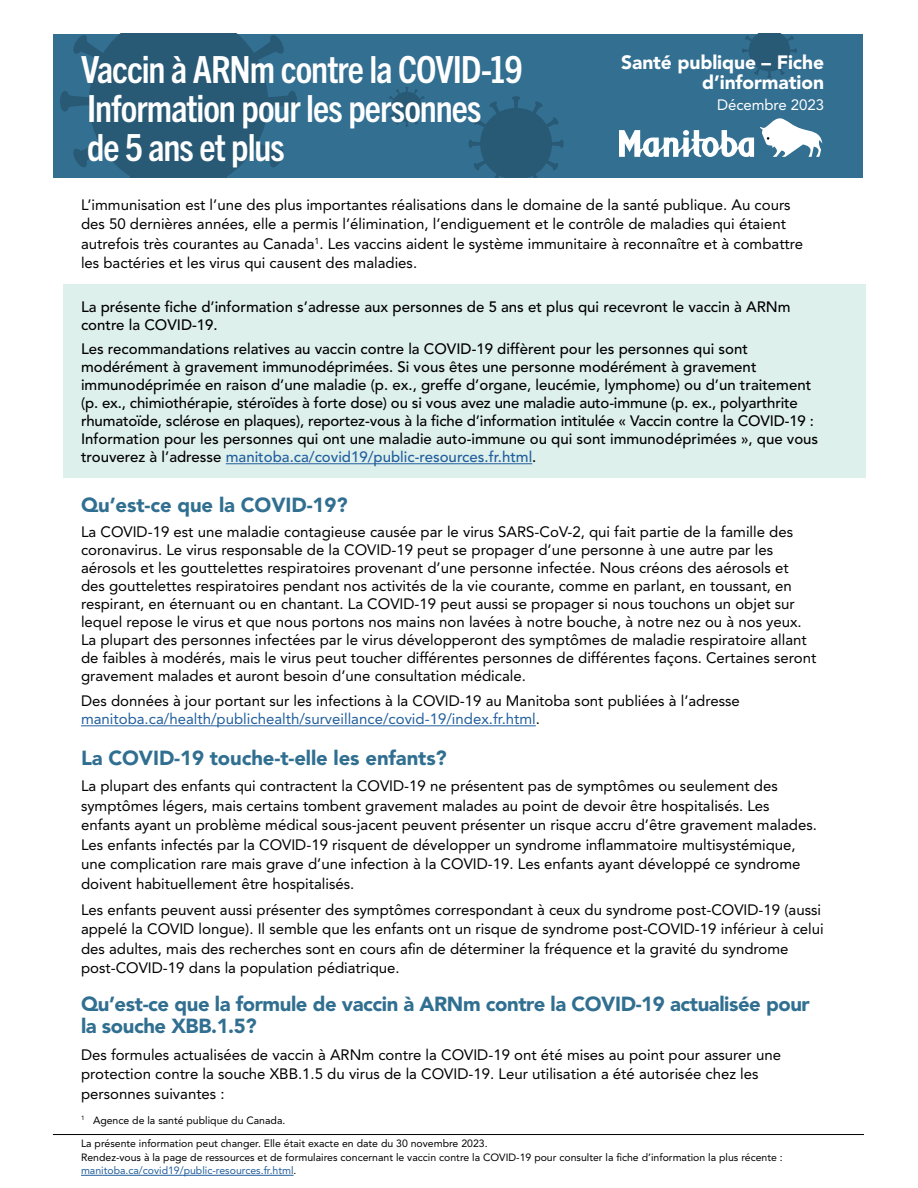
<style>
.page{position:relative;width:918px;height:1188px;background:#fff}
.page>*{position:absolute;margin:0;border:0;box-sizing:border-box;transform-origin:0 0}
.t1{font:700 condensed 37.5px/39px "Trade Gothic Next LT Pro";letter-spacing:-.03em;color:#fff}
.subhead{font:900 20.25px/22.5px "Avenir LT Std";letter-spacing:-.02em;color:#316f91}
.body{font:900 20.25px "Avenir LT Std";letter-spacing:-.005em;color:#316f91}
.body-2{font:900 19.2px/20.9px "Avenir LT Std";letter-spacing:-.005em;color:#fff;text-align:right}
.body-3{font:15px/19.5px "Avenir LT Std";color:#000}
.body-4{font:500 15px/18px "Avenir LT Std";color:#000}
.body-5{font:15px "Avenir LT Std";letter-spacing:-.005em;color:#fff}
.footnote{font:10.5px/13.5px "Avenir LT Std";color:#000}
.s1{color:#215e9e}
</style>
<div class="page">
<hr style="left:53px;top:1134px;width:811px;height:1px;background:#000">
<div style="left:63px;top:285px;width:803px;height:193px;background:#def0eb"></div>
<div style="left:53px;top:34px;width:809px;height:143px;background:#326f91"></div>
<svg style="left:60px;top:34px;width:237px;height:143px"></svg>
<svg style="left:468px;top:96px;width:96px;height:81px"></svg>
<svg style="left:387px;top:87px;width:40px;height:40px"></svg>
<svg style="left:742px;top:34px;width:55px;height:44px"></svg>
<hr style="left:226px;top:463px;width:306px;height:1px;background:#215e9e">
<hr style="left:81px;top:725px;width:455px;height:1px;background:#215e9e">
<hr style="left:81px;top:1175px;width:213px;height:1px;background:#215e9e">
<svg style="left:760px;top:118px;width:62px;height:39px"></svg>
<svg style="left:619px;top:130px;width:135px;height:27px"></svg>
<p class="t1" style="left:81px;top:48px;width:443px">Vaccin à ARNm contre la COVID-19<br>Information pour les personnes<br>de 5 ans et plus</p>
<p class="body-2" style="left:621px;top:51px;width:204px">Santé publique – Fiche d’information</p>
<p class="body-5" style="left:717px;top:96px;width:108px">Décembre 2023</p>
<p class="body-3" style="left:81px;top:195px;width:724px">L’immunisation est l’une des plus importantes réalisations dans le domaine de la santé publique. Au cours des 50 dernières années, elle a permis l’élimination, l’endiguement et le contrôle de maladies qui étaient autrefois très courantes au Canada<sup>1</sup>. Les vaccins aident le système immunitaire à reconnaître et à combattre les bactéries et les virus qui causent des maladies.</p>
<p class="body-4" style="left:81px;top:298px;width:711px">La présente fiche d’information s’adresse aux personnes de 5 ans et plus qui recevront le vaccin à ARNm contre la COVID-19.</p>
<p class="body-4" style="left:81px;top:340px;width:739px">Les recommandations relatives au vaccin contre la COVID-19 diffèrent pour les personnes qui sont modérément à gravement immunodéprimées. Si vous êtes une personne modérément à gravement immunodéprimée en raison d’une maladie (p. ex., greffe d’organe, leucémie, lymphome) ou d’un traitement (p. ex., chimiothérapie, stéroïdes à forte dose) ou si vous avez une maladie auto-immune (p. ex., polyarthrite rhumatoïde, sclérose en plaques), reportez-vous à la fiche d’information intitulée « Vaccin contre la COVID-19 :<br>Information pour les personnes qui ont une maladie auto-immune ou qui sont immunodéprimées », que vous trouverez à l’adresse <span class="s1">manitoba.ca/covid19/public-resources.fr.html</span>.</p>
<p class="body" style="left:81px;top:493px;width:268px">Qu’est-ce que la COVID-19?</p>
<p class="body-3" style="left:81px;top:523px;width:737px;line-height:18px">La COVID-19 est une maladie contagieuse causée par le virus SARS-CoV-2, qui fait partie de la famille des coronavirus. Le virus responsable de la COVID-19 peut se propager d’une personne à une autre par les aérosols et les gouttelettes respiratoires provenant d’une personne infectée. Nous créons des aérosols et<br>des gouttelettes respiratoires pendant nos activités de la vie courante, comme en parlant, en toussant, en respirant, en éternuant ou en chantant. La COVID-19 peut aussi se propager si nous touchons un objet sur lequel repose le virus et que nous portons nos mains non lavées à notre bouche, à notre nez ou à nos yeux.<br>La plupart des personnes infectées par le virus développeront des symptômes de maladie respiratoire allant de faibles à modérés, mais le virus peut toucher différentes personnes de différentes façons. Certaines seront gravement malades et auront besoin d’une consultation médicale.</p>
<p class="body-3" style="left:81px;top:691px;width:660px;line-height:18.8px">Des données à jour portant sur les infections à la COVID-19 au Manitoba sont publiées à l’adresse <span class="s1">manitoba.ca/health/publichealth/surveillance/covid-19/index.fr.html</span>.</p>
<p class="body" style="left:81px;top:746px;width:367px">La COVID-19 touche-t-elle les enfants?</p>
<p class="body-3" style="left:81px;top:776px;width:737px">La plupart des enfants qui contractent la COVID-19 ne présentent pas de symptômes ou seulement des symptômes légers, mais certains tombent gravement malades au point de devoir être hospitalisés. Les enfants ayant un problème médical sous-jacent peuvent présenter un risque accru d’être gravement malades.<br>Les enfants infectés par la COVID-19 risquent de développer un syndrome inflammatoire multisystémique, une complication rare mais grave d’une infection à la COVID-19. Les enfants ayant développé ce syndrome doivent habituellement être hospitalisés.</p>
<p class="body-3" style="left:81px;top:900px;width:744px">Les enfants peuvent aussi présenter des symptômes correspondant à ceux du syndrome post-COVID-19 (aussi appelé la COVID longue). Il semble que les enfants ont un risque de syndrome post-COVID-19 inférieur à celui des adultes, mais des recherches sont en cours afin de déterminer la fréquence et la gravité du syndrome post-COVID-19 dans la population pédiatrique.</p>
<p class="subhead" style="left:81px;top:992px;width:730px">Qu’est-ce que la formule de vaccin à ARNm contre la COVID-19 actualisée pour la souche XBB.1.5?</p>
<p class="body-3" style="left:81px;top:1045px;width:702px">Des formules actualisées de vaccin à ARNm contre la COVID-19 ont été mises au point pour assurer une protection contre la souche XBB.1.5 du virus de la COVID-19. Leur utilisation a été autorisée chez les personnes suivantes :</p>
<p class="footnote" style="left:81px;top:1113px;width:206px"><sup>1</sup> Agence de la santé publique du Canada.</p>
<p class="footnote" style="left:81px;top:1137px;width:703px">La présente information peut changer. Elle était exacte en date du 30 novembre 2023.<br>Rendez-vous à la page de ressources et de formulaires concernant le vaccin contre la COVID-19 pour consulter la fiche d’information la plus récente : <span class="s1">manitoba.ca/covid19/public-resources.fr.html</span>.</p>
</div>
